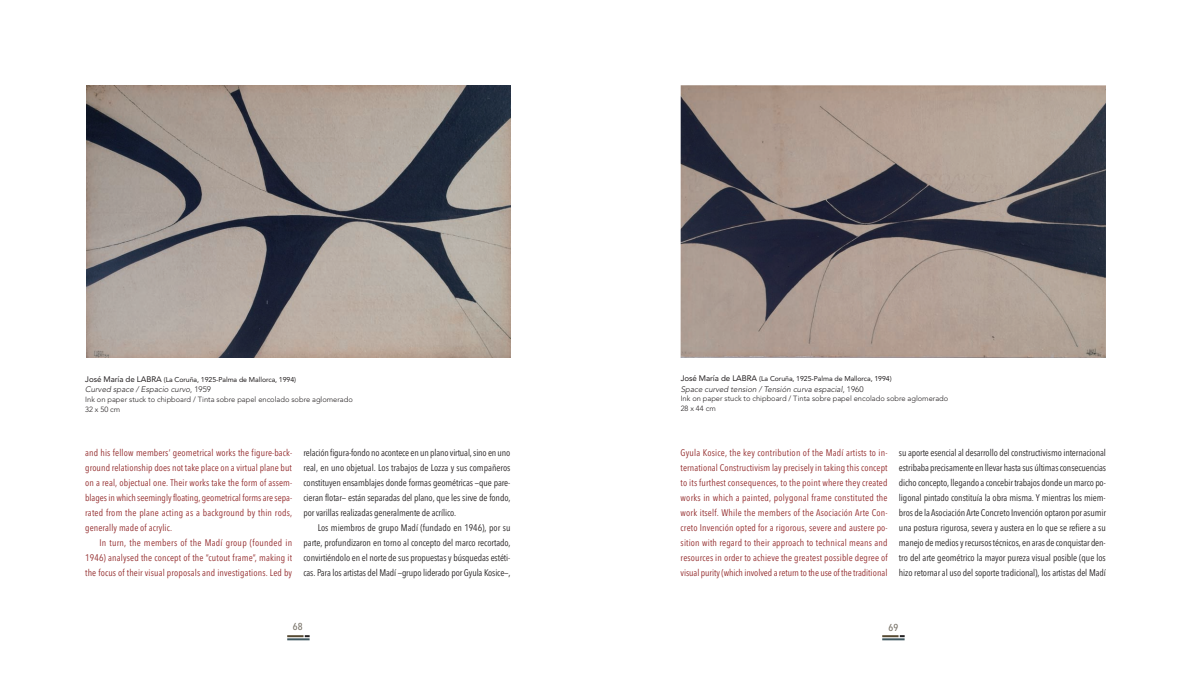
<style>
.page{position:relative;width:1191px;height:680px;background:#fff}
.page>*{position:absolute;margin:0;border:0;box-sizing:border-box;transform-origin:0 0}
.t1{font:500 10px "Avenir Next Condensed";color:#777167}
.t2{font:9.5px/15px "Avenir Next Condensed";letter-spacing:-.01em;color:#231f20;text-align:justify}
.t3{font:9.5px/15px "Avenir Next Condensed";letter-spacing:.015em;color:#912829;text-align:justify}
.t4{font:italic 300 8px "Avenir LT Std";color:#231f20}
.t5{font:300 7.5px/9.8px "Avenir LT Std";color:#231f20}
.t6{font:7px "Avenir LT Std";letter-spacing:-.01em;color:#231f20}
.s1{font-size:8px}
.s2{font-style:normal}
</style>
<div class="page">
<svg style="left:882px;top:635px;width:22px;height:2px"></svg>
<hr style="left:882px;top:638px;width:22px;height:2px;background:#3f5860">
<svg style="left:287px;top:635px;width:23px;height:2px"></svg>
<hr style="left:287px;top:638px;width:23px;height:2px;background:#3f5860">
<img style="left:680px;top:85px;width:426px;height:272px">
<img style="left:86px;top:85px;width:424px;height:273px">
<p class="t6" style="left:85px;top:376px;width:212px"><span class="s1">José María de LABRA</span> (La Coruña, 1925-Palma de Mallorca, 1994)</p>
<p class="t4" style="left:85px;top:386px;width:127px">Curved space / Espacio curvo<span class="s2">, 1959</span></p>
<p class="t5" style="left:85px;top:395px;width:269px">Ink on paper stuck to chipboard / Tinta sobre papel encolado sobre aglomerado<br>32 x 50 cm</p>
<p class="t3" style="left:85px;top:445px;width:209px">and his fellow members’ geometrical works the figure-back&shy;ground relationship does not take place on a virtual plane but on a real, objectual one. Their works take the form of assem&shy;blages in which seemingly floating, geometrical forms are sepa&shy;rated from the plane acting as a background by thin rods, generally made of acrylic.</p>
<p class="t3" style="left:85px;top:535px;width:208px;text-indent:14px">In turn, the members of the Madí group (founded in 1946) analysed the concept of the “cutout frame”, making it the focus of their visual proposals and investigations. Led by</p>
<p class="t2" style="left:303px;top:445px;width:208px">relación figura-fondo no acontece en un plano virtual, sino en uno real, en uno objetual. Los trabajos de Lozza y sus compañeros constituyen ensamblajes donde formas geométricas —que pare&shy;cieran flotar— están separadas del plano, que les sirve de fondo, por varillas realizadas generalmente de acrílico.</p>
<p class="t2" style="left:303px;top:520px;width:209px;text-indent:14px">Los miembros de grupo Madí (fundado en 1946), por su parte, profundizaron en torno al concepto del marco recortado, convirtiéndolo en el norte de sus propuestas y búsquedas estéti&shy;cas. Para los artistas del Madí —grupo liderado por Gyula Kosice—,</p>
<p class="t6" style="left:680px;top:376px;width:212px"><span class="s1">José María de LABRA</span> (La Coruña, 1925-Palma de Mallorca, 1994)</p>
<p class="t4" style="left:680px;top:386px;width:184px">Space curved tension / Tensión curva espacial<span class="s2">, 1960</span></p>
<p class="t5" style="left:680px;top:394px;width:269px">Ink on paper stuck to chipboard / Tinta sobre papel encolado sobre aglomerado<br>28 x 44 cm</p>
<p class="t3" style="left:680px;top:445px;width:209px">Gyula Kosice, the key contribution of the Madí artists to in&shy;ternational Constructivism lay precisely in taking this concept to its furthest consequences, to the point where they created works in which a painted, polygonal frame constituted the work itself. While the members of the Asociación Arte Con&shy;creto Invención opted for a rigorous, severe and austere po&shy;sition with regard to their approach to technical means and resources in order to achieve the greatest possible degree of visual purity (which involved a return to the use of the traditional</p>
<p class="t2" style="left:899px;top:445px;width:209px">su aporte esencial al desarrollo del constructivismo internacional estribaba precisamente en llevar hasta sus últimas consecuencias dicho concepto, llegando a concebir trabajos donde un marco po&shy;ligonal pintado constituía la obra misma. Y mientras los miem&shy;bros de la Asociación Arte Concreto Invención optaron por asumir una postura rigurosa, severa y austera en lo que se refiere a su manejo de medios y recursos técnicos, en aras de conquistar den&shy;tro del arte geométrico la mayor pureza visual posible (que los hizo retornar al uso del soporte tradicional), los artistas del Madí</p>
<p class="t1" style="left:293px;top:620px;width:11px">68</p>
<p class="t1" style="left:888px;top:621px;width:11px">69</p>
</div>
